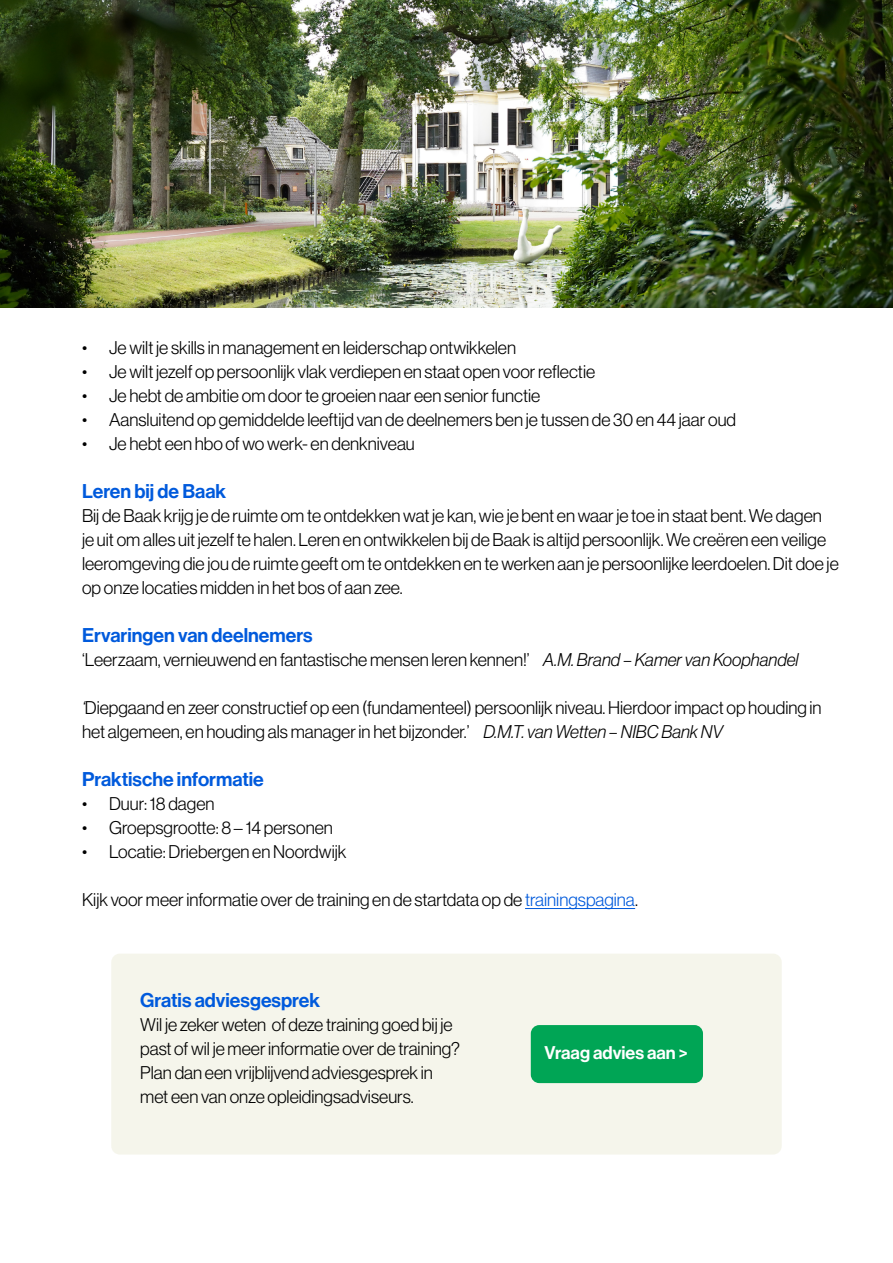
<style>
.page{position:relative;width:893px;height:1263px;background:#fff}
.page>*{position:absolute;margin:0;border:0;box-sizing:border-box;transform-origin:0 0}
.t1{font:19.5px "N Haas Grotesk DS Pro 65 Md";color:#005adc}
.t2{font:18px/24px "N Haas Grotesk DS Pro 45 Lt";color:#000}
.t3{font:18px "N Haas Grotesk DS Pro 65 Md";color:#fff}
.s1{font-family:"N Haas Grotesk DS Pro 46 Lt It"}
.s2{color:#005adc}
</style>
<div class="page">
<img style="left:0;top:0;width:893px;height:307px">
<hr style="left:525px;top:908px;width:110px;height:1px;background:#005adc">
<div style="left:111px;top:954px;width:671px;height:200px;background:#f5f5eb;border-radius:9px"></div>
<div style="left:531px;top:1025px;width:172px;height:58px;background:#00a555;border-radius:9px"></div>
<p class="t2" style="left:82px;top:336px;width:436px">• Je wilt je skills in management en leiderschap ontwikkelen</p>
<p class="t2" style="left:82px;top:360px;width:515px">• Je wilt jezelf op persoonlijk vlak verdiepen en staat open voor reflectie</p>
<p class="t2" style="left:82px;top:384px;width:460px">• Je hebt de ambitie om door te groeien naar een senior functie</p>
<p class="t2" style="left:82px;top:408px;width:656px">• Aansluitend op gemiddelde leeftijd van de deelnemers ben je tussen de 30 en 44 jaar oud</p>
<p class="t2" style="left:82px;top:432px;width:334px">• Je hebt een hbo of wo werk- en denkniveau</p>
<p class="t1" style="left:82px;top:480px;width:146px">Leren bij de Baak</p>
<p class="t2" style="left:82px;top:504px;width:758px">Bij de Baak krijg je de ruimte om te ontdekken wat je kan, wie je bent en waar je toe in staat bent. We dagen<br>je uit om alles uit jezelf te halen. Leren en ontwikkelen bij de Baak is altijd persoonlijk. We creëren een veilige leeromgeving die jou de ruimte geeft om te ontdekken en te werken aan je persoonlijke leerdoelen. Dit doe je op onze locaties midden in het bos of aan zee.</p>
<p class="t1" style="left:82px;top:624px;width:232px">Ervaringen van deelnemers</p>
<p class="t2" style="left:82px;top:648px;width:718px">‘Leerzaam, vernieuwend en fantastische mensen leren kennen!’ <span class="s1">A.M. Brand – Kamer van Koophandel</span></p>
<p class="t2" style="left:82px;top:696px;width:741px"><span class="s1">‘</span>Diepgaand en zeer constructief op een (fundamenteel) persoonlijk niveau. Hierdoor impact op houding in het algemeen, en houding als manager in het bijzonder.’ <span class="s1">D.M.T. van Wetten – NIBC Bank NV</span></p>
<p class="t1" style="left:82px;top:768px;width:183px">Praktische informatie</p>
<p class="t2" style="left:82px;top:792px;width:134px">• Duur: 18 dagen</p>
<p class="t2" style="left:82px;top:816px;width:252px">• Groepsgrootte: 8 – 14 personen</p>
<p class="t2" style="left:82px;top:840px;width:266px">• Locatie: Driebergen en Noordwijk</p>
<p class="t2" style="left:82px;top:888px;width:557px">Kijk voor meer informatie over de training en de startdata op de <span class="s2">trainingspagina</span>.</p>
<p class="t1" style="left:140px;top:989px;width:181px">Gratis adviesgesprek</p>
<p class="t2" style="left:140px;top:1013px;width:321px">Wil je zeker weten of deze training goed bij je past of wil je meer informatie over de training?<br>Plan dan een vrijblijvend adviesgesprek in met een van onze opleidingsadviseurs.</p>
<p class="t3" style="left:545px;top:1043px;width:145px">Vraag advies aan &gt;</p>
</div>
